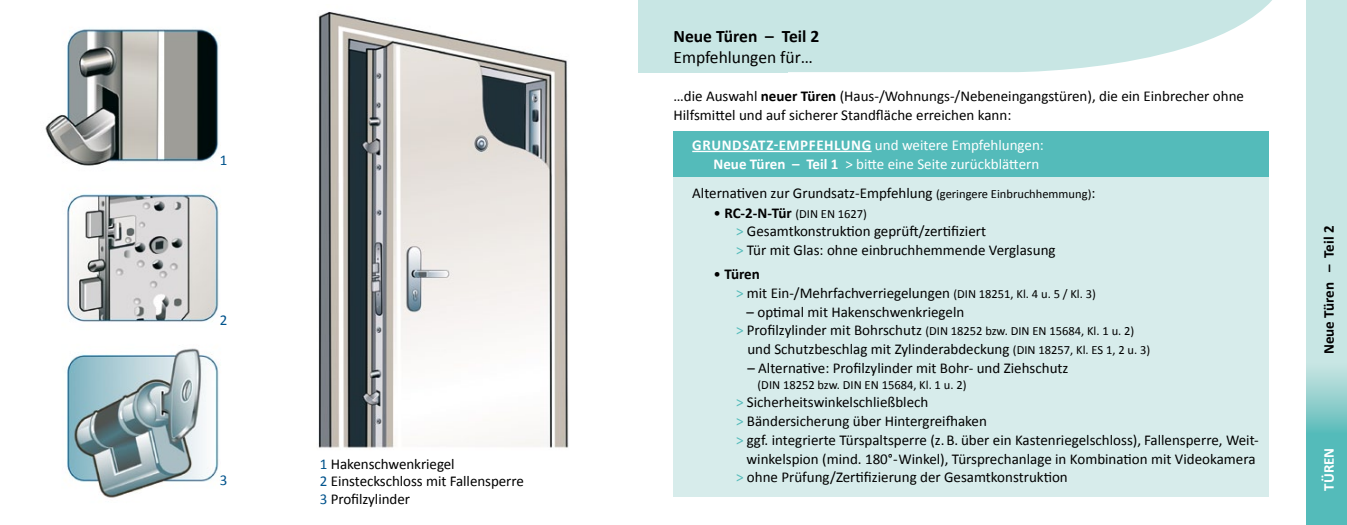
<style>
.page{position:relative;width:1347px;height:525px;background:#fff}
.page>*{position:absolute;margin:0;border:0;box-sizing:border-box;transform-origin:0 0}
.t1{font:17.5px "Calibri";color:#000}
.t2{font:700 17.5px "Calibri";color:#000}
.t3{font:15px/18.8px "Calibri";color:#000}
.t4{font:15px/18.8px "Calibri";color:#fff}
.t5{font:700 15px "Calibri";color:#000}
.t6{font:700 15px "Calibri";color:#fff}
.t7{font:15px "Calibri";color:#00538c}
.t8{font:12.5px "Calibri";color:#000}
.s1{color:#00538c}
.s2{font-weight:700}
.s3{font-size:12.5px}
.s4{font-size:15px}
.s5{font-weight:700;font-size:15px}
.s6{color:#54bbba}
.s7{font-size:15px;color:#54bbba}
</style>
<div class="page">
<div style="left:638px;top:0;width:149px;height:72px;background:#c8e6e4"></div>
<svg style="left:787px;top:0;width:485px;height:72px;background:#d0e9e7"></svg>
<img style="left:45px;top:28px;width:174px;height:470px">
<div style="left:673px;top:133px;width:596px;height:363px;background:#d7eceb"></div>
<div style="left:673px;top:131px;width:596px;height:46px;background:#54bbba"></div>
<div style="left:1306px;top:0;width:40px;height:395px;background:#c8e6e4"></div>
<div style="left:1306px;top:383px;width:40px;height:141px;background:#54bbba"></div>
<hr style="left:692px;top:151px;width:179px;height:1px;background:#fff">
<img style="left:318px;top:12px;width:251px;height:436px">
<div style="left:1306px;top:361px;width:40px;height:71px;background:linear-gradient(to bottom,#cee7e5,#60bdbb)"></div>
<p class="t7" style="left:220px;top:150px;width:9px">1</p>
<p class="t7" style="left:220px;top:310px;width:9px">2</p>
<p class="t7" style="left:220px;top:470px;width:9px">3</p>
<p class="t3" style="left:320px;top:455px;width:205px;line-height:17.5px"><span class="s1">1</span> Hakenschwenkriegel<br><span class="s1">2</span> Einsteckschloss mit Fallensperre<br><span class="s1">3</span> Profilzylinder</p>
<p class="t2" style="left:673px;top:24px;width:147px">Neue Türen – Teil 2</p>
<p class="t1" style="left:673px;top:46px;width:141px">Empfehlungen für…</p>
<p class="t3" style="left:673px;top:87px;width:572px">…die Auswahl <span class="s2">neuer Türen</span> (Haus-/Wohnungs-/Nebeneingangstüren), die ein Einbrecher ohne<br>Hilfsmittel und auf sicherer Standfläche erreichen kann:</p>
<p class="t4" style="left:713px;top:136px;width:332px;text-indent:-21px"><span class="s2">Grundsatz-Empfehlung</span> und weitere Empfehlungen:<br><span class="s2">Neue Türen – Teil 1</span> &gt; bitte eine Seite zurückblättern</p>
<p class="t3" style="left:692px;top:183px;width:405px">Alternativen zur Grundsatz-Empfehlung <span class="s3">(geringere Einbruchhemmung)</span>:</p>
<p class="t8" style="left:713px;top:205px;width:155px"><span class="s4">•</span> <span class="s5">RC-2-N-Tür</span> (DIN EN 1627)</p>
<p class="t3" style="left:736px;top:222px;width:321px"><span class="s6">&gt;</span> Gesamtkonstruktion geprüft/zertifiziert<br><span class="s6">&gt;</span> Tür mit Glas: ohne einbruchhemmende Verglasung</p>
<p class="t3" style="left:736px;top:264px;width:361px;text-indent:-22px">• <span class="s2">Türen<br></span><span class="s6">&gt;</span> mit Ein-/Mehrfachverriegelungen <span class="s3">(DIN 18251, Kl. 4 u. 5 / Kl. 3)</span></p>
<p class="t3" style="left:746px;top:302px;width:219px">– optimal mit Hakenschwenkriegeln</p>
<p class="t8" style="left:736px;top:323px;width:400px"><span class="s7">&gt;</span> <span class="s4">Profilzylinder mit Bohrschutz</span> (DIN 18252 bzw. DIN EN 15684, Kl. 1 u. 2)</p>
<p class="t3" style="left:747px;top:339px;width:404px">und Schutzbeschlag mit Zylinderabdeckung <span class="s3">(DIN 18257, Kl. ES 1, 2 u. 3)</span></p>
<p class="t3" style="left:747px;top:358px;width:322px">– Alternative: Profilzylinder mit Bohr- und Ziehschutz</p>
<p class="t8" style="left:757px;top:376px;width:210px">(DIN 18252 bzw. DIN EN 15684, Kl. 1 u. 2)</p>
<p class="t3" style="left:736px;top:393px;width:194px"><span class="s6">&gt;</span> Sicherheitswinkelschließblech</p>
<p class="t3" style="left:736px;top:411px;width:252px"><span class="s6">&gt;</span> Bändersicherung über Hintergreifhaken</p>
<p class="t3" style="left:736px;top:430px;width:524px"><span class="s6">&gt;</span> ggf. integrierte Türspaltsperre (z. B. über ein Kastenriegelschloss), Fallensperre, Weit-</p>
<p class="t3" style="left:746px;top:449px;width:510px">winkelspion (mind. 180°-Winkel), Türsprechanlage in Kombination mit Videokamera</p>
<p class="t3" style="left:736px;top:468px;width:333px"><span class="s6">&gt;</span> ohne Prüfung/Zertifizierung der Gesamtkonstruktion</p>
<p class="t5" style="left:1319px;top:354px;width:130px;rotate:-90deg">Neue Türen – Teil 2</p>
<p class="t6" style="left:1319px;top:490px;width:44px;rotate:-90deg">TÜREN</p>
</div>
